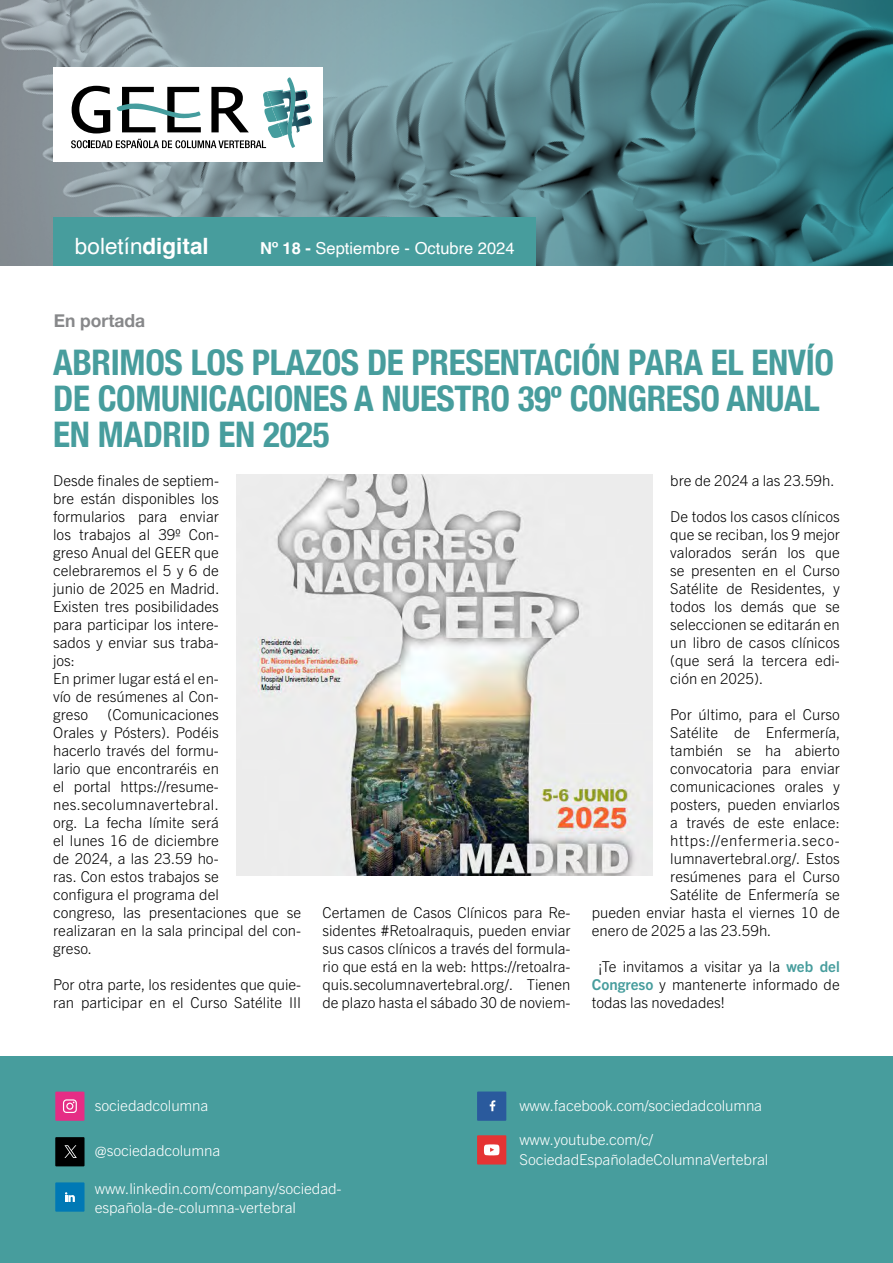
<style>
.page{position:relative;width:893px;height:1263px;background:#fff}
.page>*{position:absolute;margin:0;border:0;box-sizing:border-box;transform-origin:0 0}
.t1{font:700 condensed 35.25px/36.2px "Helvetica Neue";letter-spacing:-.01em;color:#479d9d}
.t2{font:22.5px "Helvetica";color:#fff}
.t3{font:700 18px "Helvetica Neue";color:#87888a}
.t4{font:16.5px "Helvetica";color:#fff}
.t5{font:300 15px/18px "Trade Gothic Next LT Pro";color:#000}
.t6{font:300 15px/19.5px "Trade Gothic Next LT Pro";letter-spacing:-.01em;color:#fff}
.t7{font:300 15px "Trade Gothic Next LT Pro";letter-spacing:.045em;color:#000}
.s1{font-weight:700}
.s2{font-weight:700;color:#479d9d}
</style>
<div class="page">
<svg style="left:0;top:0;width:893px;height:266px;background:#5d868e"></svg>
<div style="left:54px;top:67px;width:269px;height:95px;background:#fff"></div>
<svg style="left:71px;top:77px;width:241px;height:71px"></svg>
<div style="left:54px;top:217px;width:482px;height:49px;background:#479d9d"></div>
<div style="left:0;top:1056px;width:893px;height:207px;background:#479d9d"></div>
<div style="left:55px;top:1091px;width:29px;height:30px;background:#e52d85"></div>
<svg style="left:63px;top:1099px;width:14px;height:14px"></svg>
<div style="left:477px;top:1091px;width:29px;height:30px;background:#2a5a9d"></div>
<svg style="left:490px;top:1100px;width:5px;height:11px"></svg>
<div style="left:55px;top:1182px;width:30px;height:30px;background:#0079b5"></div>
<svg style="left:65px;top:1192px;width:10px;height:10px"></svg>
<div style="left:477px;top:1135px;width:29px;height:29px;background:#e53434"></div>
<svg style="left:484px;top:1144px;width:15px;height:11px"></svg>
<img style="left:236px;top:474px;width:417px;height:402px">
<div style="left:55px;top:1137px;width:30px;height:29px;background:#000"></div>
<svg style="left:64px;top:1145px;width:13px;height:13px"></svg>
<h2 class="t2" style="left:75px;top:229px;width:135px">boletín<span class="s1">digital</span></h2>
<p class="t4" style="left:260px;top:235px;width:256px"><span class="s1">Nº 18 -</span> Septiembre - Octubre 2024</p>
<p class="t3" style="left:54px;top:309px;width:93px">En portada</p>
<h1 class="t1" style="left:53px;top:343px;width:782px">ABRIMOS LOS PLAZOS DE PRESENTACIÓN PARA EL ENVÍO<br>DE COMUNICACIONES A NUESTRO 39º CONGRESO ANUAL<br>EN MADRID EN 2025</h1>
<p class="t5" style="left:53px;top:471px;width:168px">Desde finales de septiem&shy;bre están disponibles los formularios para enviar los trabajos al 39º Con&shy;greso Anual del GEER que celebraremos el 5 y 6 de junio de 2025 en Madrid.<br>Existen tres posibilidades para participar los intere&shy;sados y enviar sus traba&shy;jos:<br>En primer lugar está el en&shy;vío de resúmenes al Con&shy;greso</p>
<p class="t5" style="left:53px;top:705px;width:250px;text-indent:54px">(Comunicaciones<br>Orales y Pósters). Podéis<br>hacerlo través del formu-<br>lario que encontraréis en<br>el portal https://resume&shy;nes.secolumnavertebral.<br>org. La fecha límite será<br>el lunes 16 de diciembre<br>de 2024, a las 23.59 ho-<br>ras. Con estos trabajos se<br>configura el programa del<br>congreso, las presentaciones que se realizaran en la sala principal del con&shy;greso.</p>
<p class="t5" style="left:53px;top:975px;width:250px">Por otra parte, los residentes que quie&shy;ran participar en el Curso Satélite III</p>
<p class="t5" style="left:322px;top:903px;width:250px;text-align:justify">Certamen de Casos Clínicos para Re&shy;sidentes #Retoalraquis, pueden enviar sus casos clínicos a través del formula&shy;rio que está en la web: https://retoalra&shy;quis.secolumnavertebral.org/. Tienen de plazo hasta el sábado 30 de noviem-</p>
<p class="t5" style="left:670px;top:471px;width:166px">bre de 2024 a las 23.59h.</p>
<p class="t5" style="left:670px;top:507px;width:171px;text-align:justify">De todos los casos clínicos que se reciban, los 9 mejor valorados serán los que se presenten en el Curso Satélite de Residentes, y todos los demás que se seleccionen se editarán en un libro de casos clínicos (que será la tercera edi&shy;ción en 2025).</p>
<p class="t5" style="left:670px;top:705px;width:171px">Por último, para el Curso</p>
<p class="t5" style="left:670px;top:723px;width:172px">Satélite de Enfermería,</p>
<p class="t5" style="left:670px;top:741px;width:171px">también se ha abierto</p>
<p class="t5" style="left:670px;top:759px;width:171px">convocatoria para enviar</p>
<p class="t5" style="left:670px;top:777px;width:171px">comunicaciones orales y</p>
<p class="t5" style="left:670px;top:795px;width:171px">posters, pueden enviarlos</p>
<p class="t5" style="left:670px;top:813px;width:171px">a través de este enlace:</p>
<p class="t7" style="left:670px;top:830px;width:171px">https://enfermeria.seco-</p>
<p class="t5" style="left:670px;top:849px;width:171px">lumnavertebral.org/. Estos</p>
<p class="t5" style="left:670px;top:867px;width:171px">resúmenes para el Curso</p>
<p class="t5" style="left:670px;top:885px;width:171px">Satélite de Enfermería se</p>
<p class="t5" style="left:592px;top:903px;width:250px">pueden enviar hasta el viernes 10 de</p>
<p class="t5" style="left:592px;top:921px;width:181px">enero de 2025 a las 23.59h.</p>
<p class="t5" style="left:592px;top:957px;width:250px;text-align:justify;text-indent:6px">¡Te invitamos a visitar ya la <span class="s2">web del Congreso</span> y mantenerte informado de todas las novedades!</p>
<p class="t6" style="left:95px;top:1095px;width:115px">sociedadcolumna</p>
<p class="t6" style="left:95px;top:1140px;width:127px">@sociedadcolumna</p>
<p class="t6" style="left:95px;top:1177px;width:248px">www.linkedin.com/company/sociedad&shy;española-de-columna-vertebral</p>
<p class="t6" style="left:519px;top:1095px;width:244px">www.facebook.com/sociedadcolumna</p>
<p class="t6" style="left:519px;top:1129px;width:250px">www.youtube.com/c/<br>SociedadEspañoladeColumnaVertebral</p>
</div>
